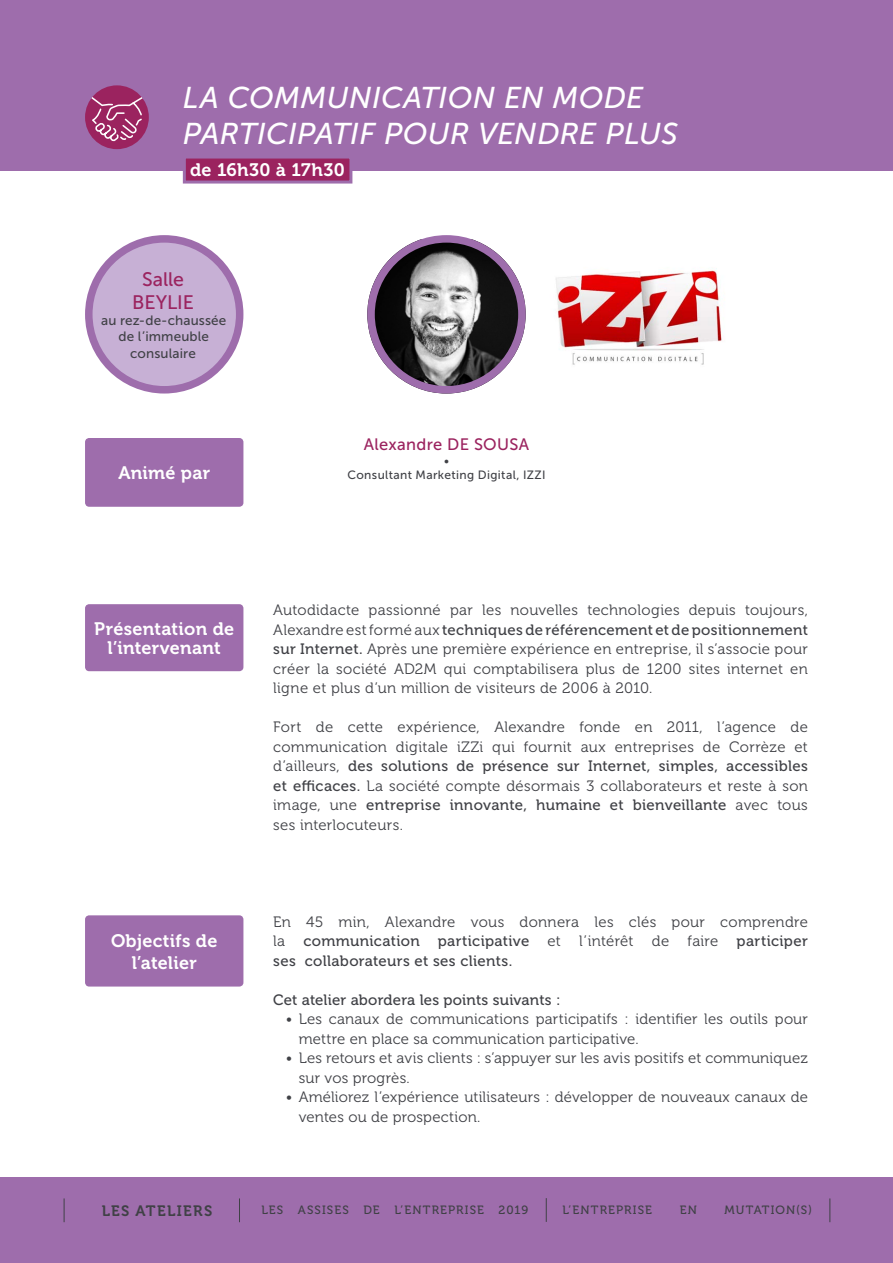
<style>
.page{position:relative;width:893px;height:1263px;background:#fff}
.page>*{position:absolute;margin:0;border:0;box-sizing:border-box;transform-origin:0 0}
.t1{font:italic 30px/36px "Museo Sans 500";letter-spacing:.01em;color:#fff}
.t2{font:19.5px/23.4px "Museo Sans 500";letter-spacing:-.005em;color:#9b235f;text-align:center}
.t3{font:18px/19.5px "Museo 700";letter-spacing:.015em;color:#fff;text-align:center}
.t4{font:16.5px "Museo Sans 500";letter-spacing:.02em;color:#9b235f}
.t5{font:15px/19.5px "Museo 300";letter-spacing:.02em;color:#404146}
.t6{font:15px/19.5px "Museo 500";letter-spacing:.02em;color:#404146}
.t7{font:15px "Museo 700";letter-spacing:.085em;color:#404146}
.t8{font:13.5px/16.2px "Museo Sans 500";letter-spacing:.01em;color:#404146;text-align:center}
.t9{font:12px "Museo 500";letter-spacing:.09em;color:#404146}
.t10{font:12px/14.4px "Museo Sans 500";letter-spacing:.035em;color:#404146;text-align:center}
.s1{font-family:"Museo 300"}
.s2{font-family:"Museo 500"}
</style>
<div class="page">
<div style="left:0;top:0;width:893px;height:170px;background:#9e6dac"></div>
<div style="left:0;top:1178px;width:893px;height:85px;background:#9e6dac"></div>
<div style="left:87px;top:439px;width:155px;height:66px;background:#9e6dac;border-radius:3px"></div>
<div style="left:85px;top:438px;width:158px;height:69px;border:3px solid #9e6dac;border-radius:3px"></div>
<div style="left:87px;top:606px;width:155px;height:64px;background:#9e6dac;border-radius:3px"></div>
<div style="left:85px;top:604px;width:158px;height:67px;border:3px solid #9e6dac;border-radius:3px"></div>
<div style="left:87px;top:917px;width:155px;height:68px;background:#9e6dac;border-radius:3px"></div>
<div style="left:85px;top:915px;width:158px;height:71px;border:3px solid #9e6dac;border-radius:3px"></div>
<img style="left:367px;top:239px;width:159px;height:154px">
<div style="left:367px;top:235px;width:159px;height:158px;border:8px solid #9e6dac;border-radius:50%"></div>
<div style="left:89px;top:239px;width:151px;height:151px;background:#c7b0d5;border-radius:50%"></div>
<div style="left:85px;top:235px;width:158px;height:158px;border:8px solid #9e6dac;border-radius:50%"></div>
<svg style="left:239px;top:1198px;width:1px;height:24px"></svg>
<svg style="left:64px;top:1198px;width:1px;height:24px"></svg>
<svg style="left:546px;top:1198px;width:1px;height:24px"></svg>
<svg style="left:829px;top:1198px;width:1px;height:24px"></svg>
<div style="left:184px;top:157px;width:167px;height:25px;background:#9b235f"></div>
<div style="left:183px;top:156px;width:169px;height:28px;border:3px solid #9e6dac"></div>
<img style="left:556px;top:268px;width:166px;height:97px">
<div style="left:85px;top:85px;width:64px;height:64px;background:#9b235f;border-radius:50%"></div>
<svg style="left:89px;top:95px;width:56px;height:46px"></svg>
<h1 class="t1" style="left:183px;top:80px;width:497px">LA COMMUNICATION EN MODE<br>PARTICIPATIF POUR VENDRE PLUS</h1>
<p class="t3" style="left:190px;top:161px;width:156px">de 16h30 à 17h30</p>
<h2 class="t2" style="left:132px;top:267px;width:63px">Salle<br>BEYLIE</h2>
<p class="t8" style="left:101px;top:313px;width:127px">au rez-de-chaussée de l’immeuble consulaire</p>
<p class="t3" style="left:118px;top:463px;width:93px">Animé par</p>
<p class="t4" style="left:364px;top:436px;width:167px">Alexandre DE SOUSA</p>
<p class="t10" style="left:347px;top:453px;width:200px">•<br>Consultant Marketing Digital, IZZI</p>
<p class="t3" style="left:94px;top:619px;width:141px">Présentation de l’intervenant</p>
<p class="t3" style="left:111px;top:930px;width:108px;line-height:21.6px">Objectifs de l’atelier</p>
<p class="t5" style="left:273px;top:601px;width:536px">Autodidacte passionné par les nouvelles technologies depuis toujours,</p>
<p class="t6" style="left:273px;top:620px;width:536px"><span class="s1">Alexandre est formé aux</span> techniques de référencement et de positionnement</p>
<p class="t5" style="left:273px;top:640px;width:536px;text-align:justify"><span class="s2">sur Internet.</span> Après une première expérience en entreprise, il s’associe pour créer la société AD2M qui comptabilisera plus de 1200 sites internet en ligne et plus d’un million de visiteurs de 2006 à 2010.</p>
<p class="t5" style="left:273px;top:718px;width:536px">Fort de cette expérience, Alexandre fonde en 2011, l’agence de communication digitale iZZi qui fournit aux entreprises de Corrèze et</p>
<p class="t6" style="left:273px;top:757px;width:536px"><span class="s1">d’ailleurs,</span> des solutions de présence sur Internet, simples, accessibles</p>
<p class="t5" style="left:273px;top:776px;width:536px"><span class="s2">et efficaces.</span> La société compte désormais 3 collaborateurs et reste à son</p>
<p class="t6" style="left:273px;top:796px;width:536px"><span class="s1">image, une</span> entreprise innovante, humaine et bienveillante <span class="s1">avec tous</span></p>
<p class="t5" style="left:273px;top:815px;width:131px">ses interlocuteurs.</p>
<p class="t5" style="left:273px;top:912px;width:536px">En 45 min, Alexandre vous donnera les clés pour comprendre</p>
<p class="t6" style="left:273px;top:931px;width:536px"><span class="s1">la</span> communication participative <span class="s1">et l’intérêt de faire</span> participer ses collaborateurs et ses clients.</p>
<p class="t6" style="left:273px;top:990px;width:289px">Cet atelier abordera les points suivants :</p>
<p class="t5" style="left:299px;top:1009px;width:511px;text-indent:-13px">• Les canaux de communications participatifs : identifier les outils pour mettre en place sa communication participative.</p>
<p class="t5" style="left:299px;top:1048px;width:511px;text-indent:-13px">• Les retours et avis clients : s’appuyer sur les avis positifs et communiquez sur vos progrès.</p>
<p class="t5" style="left:299px;top:1087px;width:511px;text-indent:-13px">• Améliorez l’expérience utilisateurs : développer de nouveaux canaux de ventes ou de prospection.</p>
<p class="t7" style="left:102px;top:1202px;width:112px">LES ATELIERS</p>
<p class="t9" style="left:261px;top:1203px;width:268px">LES ASSISES DE L’ENTREPRISE 2019</p>
<p class="t9" style="left:562px;top:1203px;width:91px">L’ENTREPRISE</p>
<p class="t9" style="left:680px;top:1203px;width:19px">EN</p>
<p class="t9" style="left:725px;top:1203px;width:89px">MUTATION(S)</p>
</div>
